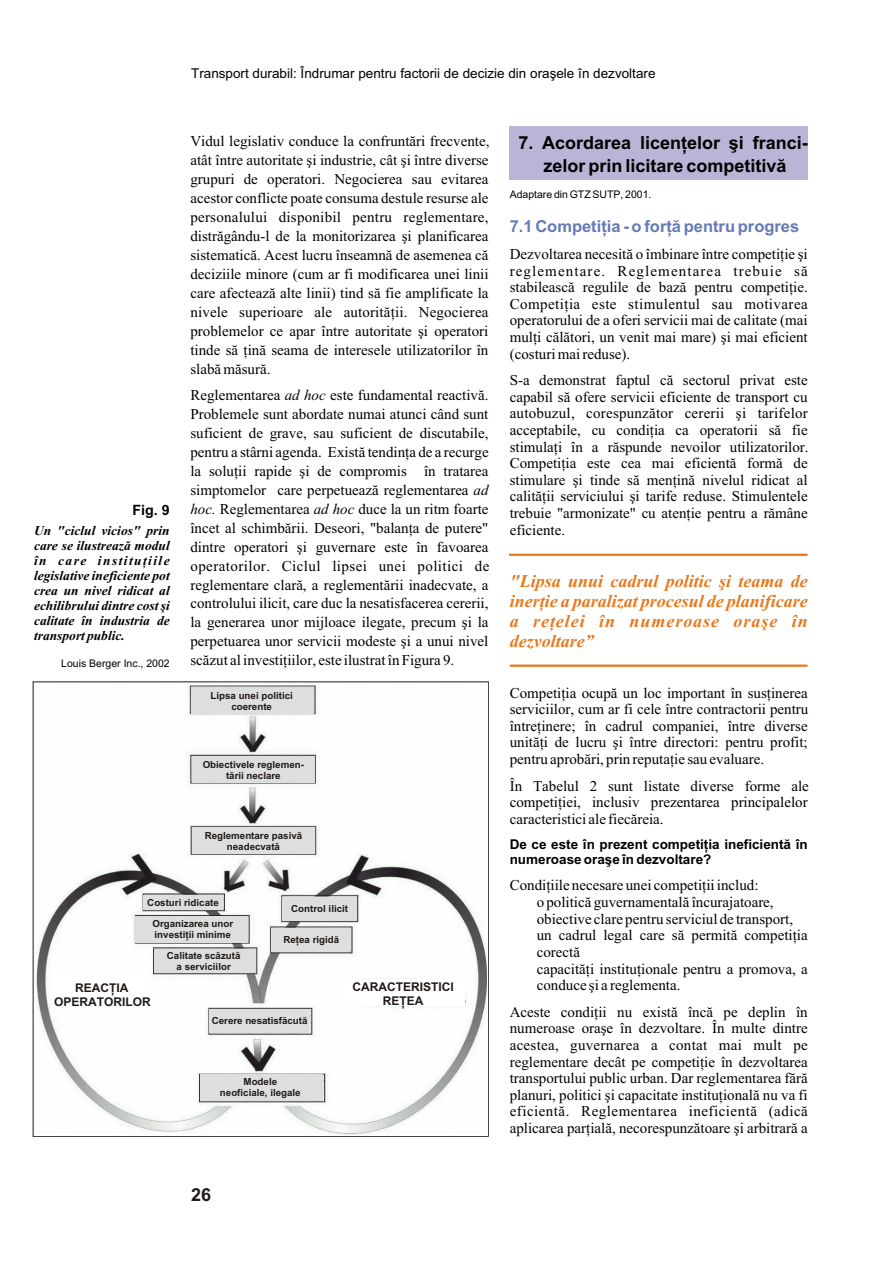
<style>
.page{position:relative;width:894px;height:1263px;background:#fff}
.page>*{position:absolute;margin:0;border:0;box-sizing:border-box;transform-origin:0 0}
.t1{font:italic 700 18px/20px "Times New Roman CE";letter-spacing:.025em;color:#e8781a;text-align:justify}
.t2{font:700 18px/23px "Arial CE";color:#000;text-align:center}
.t3{font:700 18px "Arial CE";color:#1f1a17}
.t4{font:700 16.5px "Arial CE";color:#667ab5}
.t5{font:15px/16.6px "Times New Roman CE";color:#000;text-align:justify}
.t6{font:700 14.25px "Arial CE";color:#000}
.t7{font:italic 700 13.5px/15px "Times New Roman CE";color:#000;text-align:justify}
.t8{font:13.5px "Arial CE";color:#000}
.t9{font:700 13.5px/15.1px "Arial CE";color:#000}
.t10{font:700 12px/13.4px "Arial CE";color:#1f1a17;text-align:center}
.t11{font:10.5px "Arial CE";color:#000}
.t12{font:700 9.75px/10.9px "Arial CE";color:#1f1a17;text-align:center}
.s1{font-style:italic}
</style>
<div class="page">
<div style="left:509px;top:126px;width:299px;height:53px;background:#bab5d6"></div>
<hr style="left:509px;top:554px;width:299px;height:2px;background:#e8781a">
<hr style="left:510px;top:665px;width:298px;height:2px;background:#e8781a">
<img style="left:36px;top:685px;width:451px;height:450px">
<div style="left:191px;top:687px;width:123px;height:27px;background:#dedede"></div>
<div style="left:192px;top:757px;width:123px;height:26px;background:#dedede"></div>
<div style="left:342px;top:979px;width:123px;height:26px;background:#fff"></div>
<div style="left:54px;top:977px;width:92px;height:29px;background:#fff"></div>
<div style="left:200px;top:1075px;width:123px;height:26px;background:#dedede"></div>
<div style="left:210px;top:1009px;width:99px;height:24px;background:#dedede"></div>
<div style="left:154px;top:949px;width:102px;height:24px;background:#dedede"></div>
<div style="left:272px;top:928px;width:78px;height:24px;background:#dedede"></div>
<div style="left:144px;top:895px;width:79px;height:15px;background:#dedede"></div>
<div style="left:283px;top:897px;width:73px;height:23px;background:#dedede"></div>
<div style="left:136px;top:917px;width:112px;height:26px;background:#dedede"></div>
<div style="left:192px;top:828px;width:123px;height:26px;background:#dedede"></div>
<p class="t8" style="left:191px;top:68px;width:466px">Transport durabil: Îndrumar pentru factorii de decizie din oraºele în dezvoltare</p>
<p class="t6" style="left:133px;top:505px;width:39px">Fig. 9</p>
<p class="t7" style="left:34px;top:524px;width:137px">Un "ciclul vicios" prin care se ilustreazã modul în care instituþiile legislative ineficiente pot crea un nivel ridicat al echilibrului dintre cost ºi calitate în industria de transport public.</p>
<p class="t11" style="left:61px;top:659px;width:110px">Louis Berger Inc., 2002</p>
<p class="t5" style="left:190px;top:133px;width:301px;line-height:18.9px">Vidul legislativ conduce la confruntãri frecvente, atât între autoritate ºi industrie, cât ºi între diverse grupuri de operatori. Negocierea sau evitarea acestor conflicte poate consuma destule resurse ale personalului disponibil pentru reglementare, distrãgându-l de la monitorizarea ºi planificarea sistematicã. Acest lucru înseamnã de asemenea cã deciziile minore (cum ar fi modificarea unei linii care afecteazã alte linii) tind sã fie amplificate la nivele superioare ale autoritãþii. Negocierea problemelor ce apar între autoritate ºi operatori tinde sã þinã seama de interesele utilizatorilor în slabã mãsurã.</p>
<p class="t5" style="left:190px;top:387px;width:300px;line-height:18.9px">Reglementarea <span class="s1">ad hoc</span> este fundamental reactivã.<br>Problemele sunt abordate numai atunci când sunt suficient de grave, sau suficient de discutabile, pentru a stârni agenda. Existã tendinþa de a recurge la soluþii rapide ºi de compromis în tratarea simptomelor care perpetueazã reglementarea <span class="s1">ad hoc.</span> Reglementarea <span class="s1">ad hoc</span> duce la un ritm foarte încet al schimbãrii. Deseori, "balanþa de putere" dintre operatori ºi guvernare este în favoarea operatorilor. Ciclul lipsei unei politici de reglementare clarã, a reglementãrii inadecvate, a controlului ilicit, care duc la nesatisfacerea cererii, la generarea unor mijloace ilegate, precum ºi la perpetuarea unor servicii modeste ºi a unui nivel scãzut al investiþiilor, este ilustrat în Figura 9.</p>
<p class="t2" style="left:519px;top:133px;width:291px">7. Acordarea licenþelor ºi franci&shy;zelor prin licitare competitivã</p>
<p class="t11" style="left:510px;top:191px;width:143px">Adaptare din GTZ SUTP, 2001.</p>
<p class="t4" style="left:510px;top:220px;width:291px">7.1 Competiþia - o forþã pentru progres</p>
<p class="t5" style="left:510px;top:247px;width:300px">Dezvoltarea necesitã o îmbinare între competiþie ºi reglementare. Reglementarea trebuie sã stabileascã regulile de bazã pentru competiþie.<br>Competiþia este stimulentul sau motivarea operatorului de a oferi servicii mai de calitate (mai mulþi cãlãtori, un venit mai mare) ºi mai eficient (costuri mai reduse).</p>
<p class="t5" style="left:510px;top:373px;width:300px">S-a demonstrat faptul cã sectorul privat este capabil sã ofere servicii eficiente de transport cu autobuzul, corespunzãtor cererii ºi tarifelor acceptabile, cu condiþia ca operatorii sã fie stimulaþi în a rãspunde nevoilor utilizatorilor.<br>Competiþia este cea mai eficientã formã de stimulare ºi tinde sã menþinã nivelul ridicat al calitãþii serviciului ºi tarife reduse. Stimulentele trebuie "armonizate" cu atenþie pentru a rãmâne eficiente.</p>
<p class="t1" style="left:510px;top:573px;width:300px">"Lipsa unui cadrul politic ºi teama de inerþie a paralizat procesul de planificare a reþelei în numeroase oraºe în dezvoltare”</p>
<p class="t12" style="left:211px;top:691px;width:84px">Lipsa unei politici coerente</p>
<p class="t12" style="left:203px;top:760px;width:103px">Obiectivele reglemen&shy;tãrii neclare</p>
<p class="t12" style="left:205px;top:831px;width:99px">Reglementare pasivã neadecvatã</p>
<p class="t12" style="left:147px;top:898px;width:73px">Costuri ridicate</p>
<p class="t12" style="left:152px;top:919px;width:82px;text-align:left">Organizarea unor investiþii minime</p>
<p class="t12" style="left:167px;top:951px;width:75px">Calitate scãzutã a serviciilor</p>
<p class="t12" style="left:291px;top:904px;width:58px">Control ilicit</p>
<p class="t12" style="left:284px;top:935px;width:57px">Reþea rigidã</p>
<p class="t10" style="left:54px;top:983px;width:98px">REACÞIA<br>OPERATORILOR</p>
<p class="t10" style="left:352px;top:982px;width:103px">CARACTERISTICI<br>REÞEA</p>
<p class="t12" style="left:212px;top:1016px;width:97px">Cerere nesatisfãcutã</p>
<p class="t12" style="left:220px;top:1077px;width:82px">Modele neoficiale, ilegale</p>
<p class="t3" style="left:191px;top:1188px;width:22px">26</p>
<p class="t5" style="left:510px;top:686px;width:300px">Competiþia ocupã un loc important în susþinerea serviciilor, cum ar fi cele între contractorii pentru întreþinere; în cadrul companiei, între diverse unitãþi de lucru ºi între directori: pentru profit; pentru aprobãri, prin reputaþie sau evaluare.</p>
<p class="t5" style="left:510px;top:779px;width:301px">În Tabelul 2 sunt listate diverse forme ale competiþiei, inclusiv prezentarea principalelor caracteristici ale fiecãreia.</p>
<p class="t9" style="left:510px;top:838px;width:300px">De ce este în prezent competiþia ineficientã în numeroase oraºe în dezvoltare?</p>
<p class="t5" style="left:537px;top:879px;width:273px;text-align:left;text-indent:-27px">Condiþiile necesare unei competiþii includ:<br>o politicã guvernamentalã încurajatoare, obiective clare pentru serviciul de transport, un cadrul legal care sã permitã competiþia corectã<br>capacitãþi instituþionale pentru a promova, a conduce ºi a reglementa.</p>
<p class="t5" style="left:510px;top:1005px;width:300px">Aceste condiþii nu existã încã pe deplin în numeroase oraºe în dezvoltare. În multe dintre acestea, guvernarea a contat mai mult pe reglementare decât pe competiþie în dezvoltarea transportului public urban. Dar reglementarea fãrã planuri, politici ºi capacitate instituþionalã nu va fi eficientã. Reglementarea ineficientã (adicã aplicarea parþialã, necorespunzãtoare ºi arbitrarã a</p>
</div>
